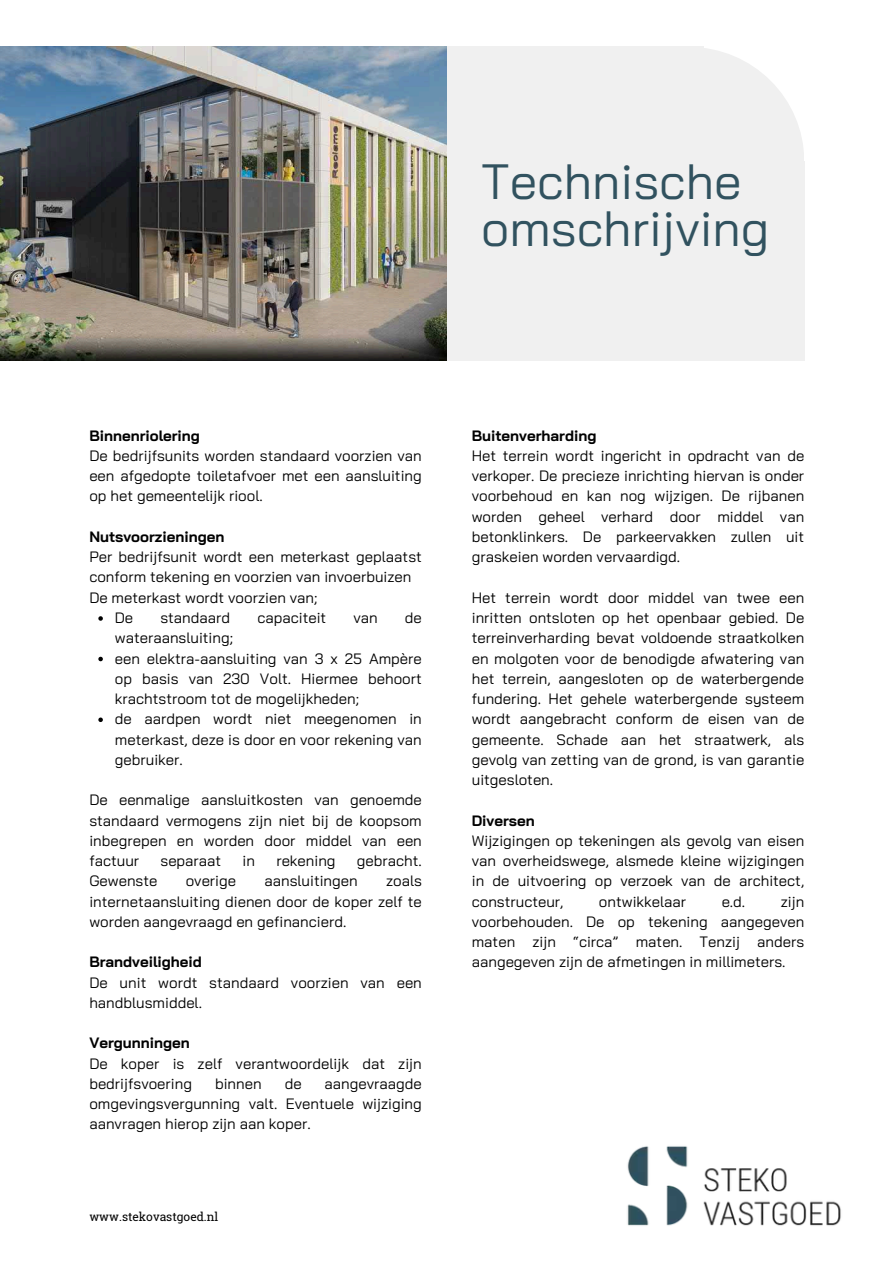
<style>
.page{position:relative;width:894px;height:1264px;background:#fff}
.page>*{position:absolute;margin:0;border:0;box-sizing:border-box;transform-origin:0 0}
.t1{font:49.5px/46.2px "Bai Jamjuree";color:#31525f}
.t2{font:15px/20.2px "Bai Jamjuree";color:#000;text-align:justify}
.t3{font:12px "Roboto Slab";color:#000}
.s1{font-weight:700}
</style>
<div class="page">
<img style="left:627px;top:1146px;width:214px;height:80px">
<div style="left:0;top:161px;width:804px;height:200px;background:#f0f0f0"></div>
<div style="left:573px;top:47px;width:230px;height:229px;background:#f0f0f0;border-radius:50%"></div>
<div style="left:15px;top:47px;width:688px;height:314px;background:#f0f0f0"></div>
<svg style="left:98px;top:616px;width:5px;height:4px"></svg>
<svg style="left:98px;top:656px;width:5px;height:5px"></svg>
<svg style="left:98px;top:717px;width:5px;height:5px"></svg>
<img style="left:0;top:47px;width:447px;height:314px">
<h2 class="t1" style="left:481px;top:158px;width:290px">Technische omschrijving</h2>
<h2 class="t2" style="left:89px;top:425px;width:334px;text-align:left"><span class="s1">Binnenriolering<br></span>De bedrijfsunits worden standaard voorzien van een afgedopte toiletafvoer met een aansluiting op het gemeentelijk riool.</h2>
<h2 class="t2" style="left:89px;top:526px;width:334px;text-align:left"><span class="s1">Nutsvoorzieningen<br></span>Per bedrijfsunit wordt een meterkast geplaatst conform tekening en voorzien van invoerbuizen De meterkast wordt voorzien van;</h2>
<p class="t2" style="left:115px;top:607px;width:20px">De</p>
<p class="t2" style="left:160px;top:607px;width:71px">standaard</p>
<p class="t2" style="left:257px;top:607px;width:70px">capaciteit</p>
<p class="t2" style="left:353px;top:607px;width:26px">van</p>
<p class="t2" style="left:405px;top:607px;width:18px">de</p>
<p class="t2" style="left:115px;top:627px;width:120px">wateraansluiting;</p>
<p class="t2" style="left:115px;top:647px;width:308px">een elektra-aansluiting van 3 x 25 Ampère op basis van 230 Volt. Hiermee behoort krachtstroom tot de mogelijkheden;</p>
<p class="t2" style="left:115px;top:708px;width:308px">de aardpen wordt niet meegenomen in meterkast, deze is door en voor rekening van gebruiker.</p>
<h2 class="t2" style="left:89px;top:789px;width:334px">De eenmalige aansluitkosten van genoemde standaard vermogens zijn niet bij de koopsom inbegrepen en worden door middel van een factuur</h2>
<h2 class="t2" style="left:160px;top:850px;width:62px">separaat</h2>
<h2 class="t2" style="left:242px;top:850px;width:14px">in</h2>
<h2 class="t2" style="left:276px;top:850px;width:61px">rekening</h2>
<h2 class="t2" style="left:357px;top:850px;width:66px">gebracht.</h2>
<h2 class="t2" style="left:89px;top:870px;width:70px">Gewenste</h2>
<h2 class="t2" style="left:186px;top:870px;width:52px">overige</h2>
<h2 class="t2" style="left:264px;top:870px;width:95px">aansluitingen</h2>
<h2 class="t2" style="left:89px;top:870px;width:334px;text-indent:296px">zoals internetaansluiting dienen door de koper zelf te worden aangevraagd en gefinancierd.</h2>
<h2 class="t2" style="left:89px;top:951px;width:334px;text-align:left"><span class="s1">Brandveiligheid<br></span>De unit wordt standaard voorzien van een handblusmiddel.</h2>
<h2 class="t2" style="left:89px;top:1032px;width:334px;text-align:left"><span class="s1">Vergunningen<br></span>De koper is zelf verantwoordelijk dat zijn bedrijfsvoering</h2>
<h2 class="t2" style="left:89px;top:1073px;width:334px;text-indent:235px">aangevraagde omgevingsvergunning valt. Eventuele wijziging aanvragen hierop zijn aan koper.</h2>
<h2 class="t2" style="left:215px;top:1073px;width:48px">binnen</h2>
<h2 class="t2" style="left:284px;top:1073px;width:18px">de</h2>
<h1 class="t3" style="left:89px;top:1208px;width:130px">www.stekovastgoed.nl</h1>
<p class="t2" style="left:471px;top:425px;width:334px;text-align:left"><span class="s1">Buitenverharding<br></span>Het terrein wordt ingericht in opdracht van de verkoper. De precieze inrichting hiervan is onder voorbehoud en kan nog wijzigen. De rijbanen worden geheel verhard door middel van betonklinkers. De parkeervakken zullen uit graskeien worden vervaardigd.</p>
<h2 class="t2" style="left:471px;top:587px;width:334px">Het terrein wordt door middel van twee een inritten ontsloten op het openbaar gebied. De terreinverharding bevat voldoende straatkolken en molgoten voor de benodigde afwatering van het terrein, aangesloten op de waterbergende fundering. Het gehele waterbergende systeem wordt aangebracht conform de eisen van de gemeente. Schade aan het straatwerk, als gevolg van zetting van de grond, is van garantie uitgesloten.</h2>
<h2 class="t2" style="left:471px;top:809px;width:334px;text-align:left"><span class="s1">Diversen<br></span>Wijzigingen op tekeningen als gevolg van eisen van overheidswege, alsmede kleine wijzigingen in de uitvoering op verzoek van de architect, constructeur,</h2>
<h2 class="t2" style="left:598px;top:890px;width:89px">ontwikkelaar</h2>
<h2 class="t2" style="left:721px;top:890px;width:25px">e.d.</h2>
<h2 class="t2" style="left:471px;top:890px;width:334px;text-indent:309px">zijn voorbehouden. De op tekening aangegeven maten zijn “circa” maten. Tenzij anders aangegeven zijn de afmetingen in millimeters.</h2>
</div>
